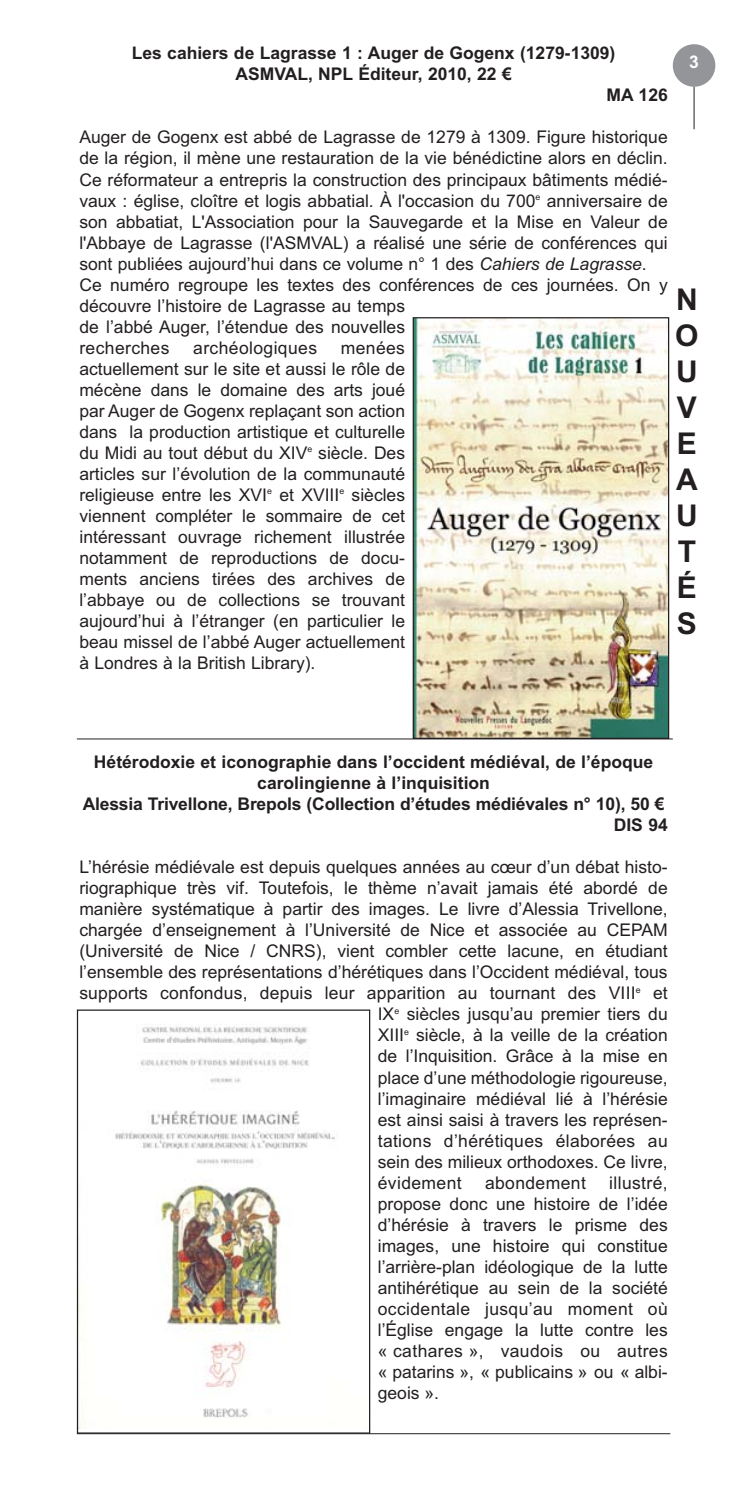
<style>
.page{position:relative;width:741px;height:1492px;background:#fff}
.page>*{position:absolute;margin:0;border:0;box-sizing:border-box;transform-origin:0 0}
.t1{font:700 30px/36px "Arial";color:#231f20;text-align:justify}
.t2{font:17.5px/21px "Arial";color:#231f20;text-align:justify}
.t3{font:700 17.5px "Arial";color:#231f20}
.t4{font:17.5px "Arial";letter-spacing:.02em;color:#231f20}
.t5{font:700 17.5px "Arial";color:#fff}
.s1{font-style:italic}
</style>
<div class="page">
<img style="left:414px;top:319px;width:253px;height:418px">
<div style="left:412px;top:317px;width:257px;height:422px;border:1px solid #231f20"></div>
<hr style="left:77px;top:738px;width:595px;height:1px;background:#231f20">
<img style="left:79px;top:1026px;width:256px;height:402px">
<div style="left:77px;top:1009px;width:293px;height:424px;border:1px solid #231f20"></div>
<hr style="left:77px;top:1433px;width:593px;height:1px;background:#231f20">
<div style="left:672px;top:44px;width:43px;height:43px;background:#939598;border-radius:50%"></div>
<hr style="left:693px;top:87px;width:1px;height:42px;background:#231f20">
<p class="t3" style="left:132px;top:47px;width:485px">Les cahiers de Lagrasse 1 : Auger de Gogenx (1279-1309)</p>
<p class="t3" style="left:235px;top:68px;width:278px">ASMVAL, NPL Éditeur, 2010, 22 €</p>
<p class="t3" style="left:606px;top:89px;width:63px">MA 126</p>
<p class="t2" style="left:79px;top:129px;width:589px;text-align:left">Auger de Gogenx est abbé de Lagrasse de 1279 à 1309. Figure historique de la région, il mène une restauration de la vie bénédictine alors en déclin.<br>Ce réformateur a entrepris la construction des principaux bâtiments médié&shy;vaux : église, cloître et logis abbatial. À l'occasion du 700<sup>e</sup> anniversaire de son abbatiat, L'Association pour la Sauvegarde et la Mise en Valeur de l'Abbaye de Lagrasse (l'ASMVAL) a réalisé une série de conférences qui sont publiées aujourd’hui dans ce volume n° 1 des <span class="s1">Cahiers de Lagrasse</span>.<br>Ce numéro regroupe les textes des conférences de ces journées. On y découvre l’histoire de Lagrasse au temps<br>de l’abbé Auger, l’étendue des nouvelles<br>recherches</p>
<p class="t2" style="left:79px;top:339px;width:327px;text-indent:261px">menées actuellement sur le site et aussi le rôle de mécène dans le domaine des arts joué par Auger de Gogenx replaçant son action dans la production artistique et culturelle du Midi au tout début du XIV<sup>e</sup> siècle. Des articles sur l’évolution de la communauté religieuse entre les XVI<sup>e</sup> et XVIII<sup>e</sup> siècles viennent compléter le sommaire de cet intéressant ouvrage richement illustrée notamment de reproductions de docu&shy;ments anciens tirées des archives de l’abbaye ou de collections se trouvant aujourd’hui à l’étranger (en particulier le beau missel de l’abbé Auger actuellement à Londres à la British Library).</p>
<p class="t4" style="left:193px;top:341px;width:125px">archéologiques</p>
<p class="t5" style="left:688px;top:55px;width:11px">3</p>
<h1 class="t1" style="left:675px;top:284px;width:25px">N O U V E A U T É S</h1>
<p class="t3" style="left:94px;top:756px;width:560px">Hétérodoxie et iconographie dans l’occident médiéval, de l’époque</p>
<p class="t3" style="left:257px;top:777px;width:234px">carolingienne à l’inquisition</p>
<p class="t3" style="left:83px;top:798px;width:583px">Alessia Trivellone, Brepols (Collection d’études médiévales n° 10), 50 €</p>
<p class="t3" style="left:613px;top:819px;width:55px">DIS 94</p>
<p class="t2" style="left:79px;top:858px;width:589px">L’hérésie médiévale est depuis quelques années au cœur d’un débat histo-</p>
<p class="t2" style="left:79px;top:879px;width:589px">riographique très vif. Toutefois, le thème n’avait jamais été abordé de</p>
<p class="t2" style="left:79px;top:900px;width:589px">manière systématique à partir des images. Le livre d’Alessia Trivellone,</p>
<p class="t2" style="left:79px;top:921px;width:589px">chargée d’enseignement à l’Université de Nice et associée au CEPAM</p>
<p class="t2" style="left:79px;top:942px;width:589px">(Université de Nice / CNRS), vient combler cette lacune, en étudiant</p>
<p class="t2" style="left:79px;top:963px;width:589px">l’ensemble des représentations d’hérétiques dans l’Occident médiéval, tous</p>
<p class="t2" style="left:79px;top:984px;width:589px">supports confondus, depuis leur apparition au tournant des VIII<sup>e</sup> et</p>
<p class="t2" style="left:377px;top:1005px;width:291px">IX<sup>e</sup> siècles jusqu’au premier tiers du</p>
<p class="t2" style="left:377px;top:1026px;width:291px">XIII<sup>e</sup> siècle, à la veille de la création</p>
<p class="t2" style="left:377px;top:1047px;width:291px">de l’Inquisition. Grâce à la mise en</p>
<p class="t2" style="left:377px;top:1068px;width:291px">place d’une méthodologie rigoureuse,</p>
<p class="t2" style="left:377px;top:1089px;width:291px">l’imaginaire médiéval lié à l’hérésie</p>
<p class="t2" style="left:377px;top:1110px;width:291px">est ainsi saisi à travers les représen-</p>
<p class="t4" style="left:377px;top:1134px;width:291px">tations d’hérétiques élaborées au</p>
<p class="t2" style="left:377px;top:1152px;width:291px">sein des milieux orthodoxes. Ce livre,</p>
<p class="t4" style="left:377px;top:1176px;width:85px">évidement</p>
<p class="t4" style="left:484px;top:1176px;width:102px">abondement</p>
<p class="t2" style="left:377px;top:1173px;width:291px;text-indent:231px">illustré, propose donc une histoire de l’idée d’hérésie à travers le prisme des images, une histoire qui constitue l’arrière-plan idéologique de la lutte antihérétique au sein de la société occidentale jusqu’au moment où l’Église engage la lutte contre les « cathares », vaudois ou autres « patarins », « publicains » ou « albi&shy;geois ».</p>
</div>
